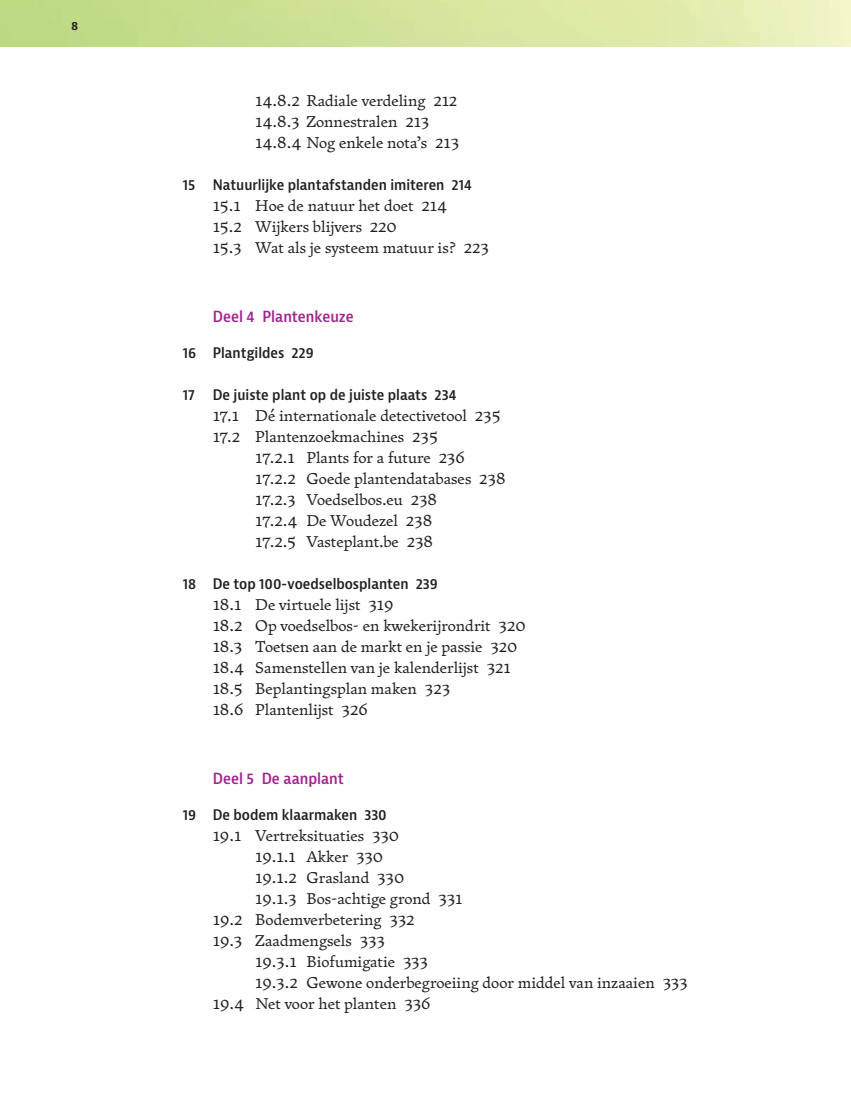
<style>
.page{position:relative;width:851px;height:1106px;background:#fff}
.page>*{position:absolute;margin:0;border:0;box-sizing:border-box;transform-origin:0 0}
.t1{font:15.75px/21px "Fern Text";color:#231f20}
.t2{font:600 condensed 15px "Bernina Sans";color:#a2238e}
.t3{font:600 condensed 14.25px "Bernina Sans";color:#231f20}
.t4{font:600 condensed 13.5px "Bernina Sans";color:#231f20}
</style>
<div class="page">
<p class="t4" style="left:71px;top:17px;width:9px">8</p>
<p class="t1" style="left:255px;top:89px;width:205px">14.8.2 Radiale verdeling 212<br>14.8.3 Zonnestralen 213<br>14.8.4 Nog enkele nota’s 213</p>
<p class="t3" style="left:183px;top:176px;width:290px">15 Natuurlijke plantafstanden imiteren 214</p>
<p class="t1" style="left:213px;top:194px;width:278px">15.1 Hoe de natuur het doet 214<br>15.2 Wijkers blijvers 220<br>15.3 Wat als je systeem matuur is? 223</p>
<p class="t2" style="left:213px;top:307px;width:142px">Deel 4 Plantenkeuze</p>
<p class="t3" style="left:183px;top:344px;width:132px">16 Plantgildes 229</p>
<p class="t3" style="left:183px;top:386px;width:13px">17</p>
<p class="t3" style="left:213px;top:386px;width:245px">De juiste plant op de juiste plaats 234</p>
<p class="t1" style="left:213px;top:404px;width:289px">17.1 Dé internationale detectivetool 235</p>
<p class="t1" style="left:213px;top:425px;width:226px">17.2 Plantenzoekmachines 235</p>
<p class="t1" style="left:255px;top:446px;width:211px">17.2.1 Plants for a future 236</p>
<p class="t1" style="left:255px;top:467px;width:252px">17.2.2 Goede plantendatabases 238</p>
<p class="t1" style="left:255px;top:488px;width:183px">17.2.3 Voedselbos.eu 238</p>
<p class="t1" style="left:255px;top:509px;width:178px">17.2.4 De Woudezel 238</p>
<p class="t1" style="left:255px;top:530px;width:179px">17.2.5 Vasteplant.be 238</p>
<p class="t3" style="left:183px;top:575px;width:256px">18 De top 100-voedselbosplanten 239</p>
<p class="t1" style="left:213px;top:593px;width:314px">18.1 De virtuele lijst 319<br>18.2 Op voedselbos- en kwekerijrondrit 320<br>18.3 Toetsen aan de markt en je passie 320<br>18.4 Samenstellen van je kalenderlijst 321<br>18.5 Beplantingsplan maken 323<br>18.6 Plantenlijst 326</p>
<p class="t2" style="left:213px;top:769px;width:133px">Deel 5 De aanplant</p>
<p class="t3" style="left:183px;top:806px;width:205px">19 De bodem klaarmaken 330</p>
<p class="t1" style="left:213px;top:824px;width:188px">19.1 Vertreksituaties 330</p>
<p class="t1" style="left:255px;top:845px;width:129px">19.1.1 Akker 330</p>
<p class="t1" style="left:255px;top:866px;width:150px">19.1.2 Grasland 330</p>
<p class="t1" style="left:255px;top:887px;width:209px">19.1.3 Bos-achtige grond 331</p>
<p class="t1" style="left:213px;top:908px;width:203px">19.2 Bodemverbetering 332</p>
<p class="t1" style="left:213px;top:929px;width:173px">19.3 Zaadmengsels 333</p>
<p class="t1" style="left:255px;top:950px;width:174px">19.3.1 Biofumigatie 333</p>
<p class="t1" style="left:255px;top:971px;width:434px">19.3.2 Gewone onderbegroeiing door middel van inzaaien 333</p>
<p class="t1" style="left:213px;top:992px;width:219px">19.4 Net voor het planten 336</p>
</div>
